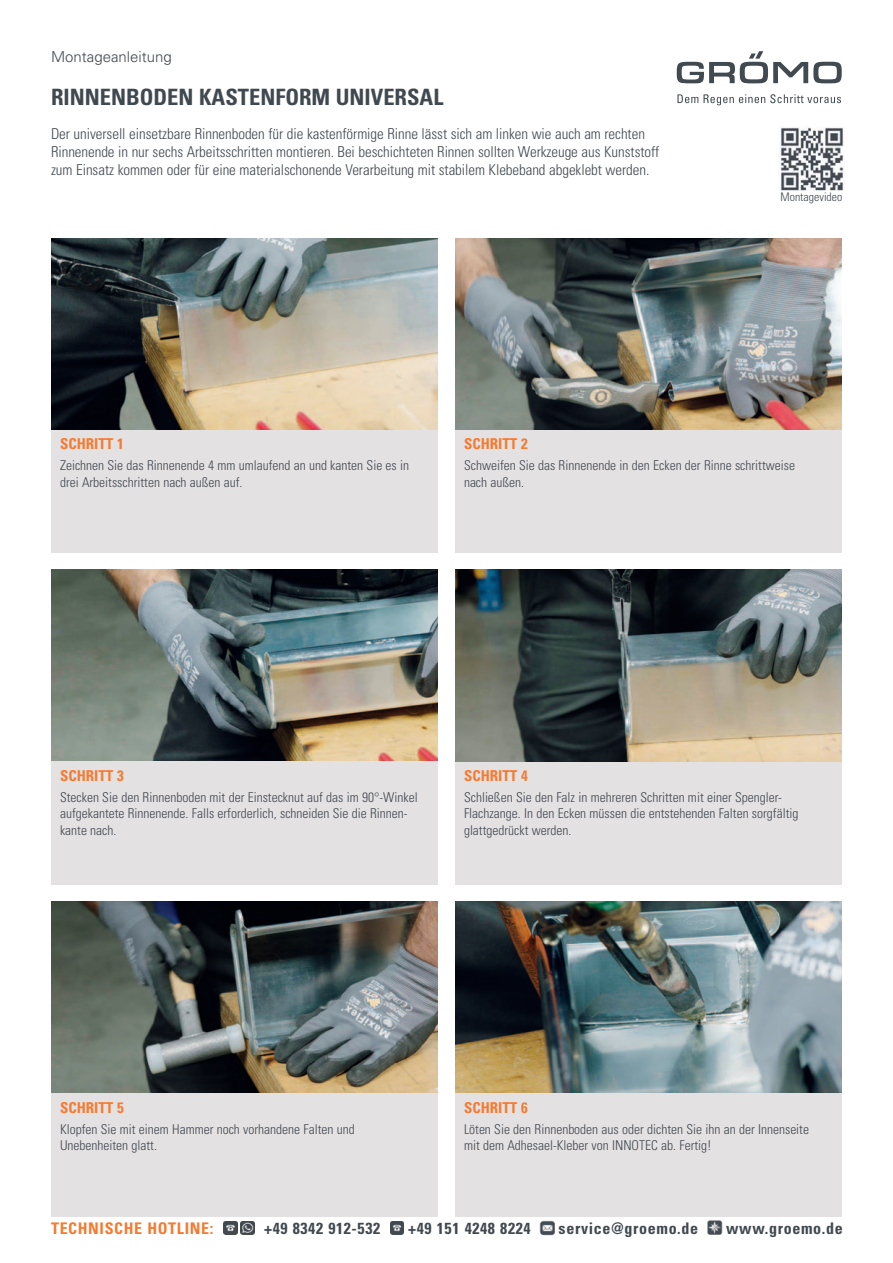
<style>
.page{position:relative;width:893px;height:1263px;background:#fff}
.page>*{position:absolute;margin:0;border:0;box-sizing:border-box;transform-origin:0 0}
.t1{font:700 condensed 22.5px "Univers";color:#414950}
.t2{font:700 condensed 16.05px "Univers";letter-spacing:.04em;color:#414950}
.t3{font:700 condensed 16.05px "Univers";letter-spacing:.04em;color:#f47b31}
.t4{font:300 condensed 15px/18px "Univers";letter-spacing:-.005em;color:#414950}
.t5{font:700 condensed 15px "Univers";color:#f47b31}
.t6{font:300 15px "Univers";color:#414950}
.t7{font:300 condensed 13.5px/16.2px "Univers";color:#414950}
.t8{font:300 condensed 11.85px "Univers";color:#414950}
</style>
<div class="page">
<div style="left:51px;top:429px;width:387px;height:124px;background:#e4e1e3"></div>
<img style="left:51px;top:570px;width:387px;height:191px">
<div style="left:51px;top:761px;width:387px;height:123px;background:#e4e1e3"></div>
<div style="left:455px;top:761px;width:387px;height:123px;background:#e4e1e3"></div>
<div style="left:455px;top:429px;width:387px;height:124px;background:#e4e1e3"></div>
<img style="left:51px;top:238px;width:387px;height:191px">
<img style="left:455px;top:238px;width:387px;height:191px">
<img style="left:455px;top:570px;width:387px;height:191px">
<svg style="left:677px;top:94px;width:164px;height:11px"></svg>
<svg style="left:677px;top:51px;width:165px;height:32px"></svg>
<div style="left:51px;top:1093px;width:387px;height:123px;background:#e4e1e3"></div>
<div style="left:455px;top:1093px;width:387px;height:123px;background:#e4e1e3"></div>
<img style="left:51px;top:901px;width:387px;height:192px">
<img style="left:455px;top:901px;width:387px;height:192px">
<img style="left:241px;top:1221px;width:13px;height:14px">
<img style="left:223px;top:1221px;width:14px;height:14px">
<img style="left:390px;top:1221px;width:14px;height:14px">
<img style="left:539px;top:1220px;width:16px;height:16px">
<img style="left:708px;top:1220px;width:14px;height:15px">
<img style="left:779px;top:126px;width:66px;height:65px">
<p class="t6" style="left:51px;top:51px;width:122px">Montageanleitung</p>
<p class="t1" style="left:51px;top:89px;width:394px">RINNENBODEN KASTENFORM UNIVERSAL</p>
<p class="t4" style="left:51px;top:127px;width:610px">Der universell einsetzbare Rinnenboden für die kastenförmige Rinne lässt sich am linken wie auch am rechten<br>Rinnenende in nur sechs Arbeitsschritten montieren. Bei beschichteten Rinnen sollten Werkzeuge aus Kunststoff zum Einsatz kommen oder für eine materialschonende Verarbeitung mit stabilem Klebeband abgeklebt werden.</p>
<p class="t8" style="left:780px;top:192px;width:63px">Montagevideo</p>
<p class="t5" style="left:60px;top:438px;width:65px">SCHRITT 1</p>
<p class="t7" style="left:60px;top:459px;width:351px">Zeichnen Sie das Rinnenende 4 mm umlaufend an und kanten Sie es in drei Arbeitsschritten nach außen auf.</p>
<p class="t5" style="left:464px;top:438px;width:65px">SCHRITT 2</p>
<p class="t7" style="left:464px;top:459px;width:333px">Schweifen Sie das Rinnenende in den Ecken der Rinne schrittweise nach außen.</p>
<p class="t5" style="left:60px;top:770px;width:65px">SCHRITT 3</p>
<p class="t7" style="left:60px;top:791px;width:359px">Stecken Sie den Rinnenboden mit der Einstecknut auf das im 90°-Winkel aufgekantete Rinnenende. Falls erforderlich, schneiden Sie die Rinnen - kante nach.</p>
<p class="t5" style="left:464px;top:770px;width:65px">SCHRITT 4</p>
<p class="t7" style="left:464px;top:791px;width:336px">Schließen Sie den Falz in mehreren Schritten mit einer Spengler-<br>Flachzange. In den Ecken müssen die entstehenden Falten sorgfältig glattgedrückt werden.</p>
<p class="t5" style="left:60px;top:1102px;width:65px">SCHRITT 5</p>
<p class="t7" style="left:60px;top:1122px;width:296px">Klopfen Sie mit einem Hammer noch vorhandene Falten und<br>Unebenheiten glatt.</p>
<p class="t5" style="left:464px;top:1102px;width:65px">SCHRITT 6</p>
<p class="t7" style="left:464px;top:1122px;width:347px">Löten Sie den Rinnenboden aus oder dichten Sie ihn an der Innenseite mit dem Adhesael-Kleber von INNOTEC ab. Fertig!</p>
<p class="t3" style="left:51px;top:1223px;width:164px">TECHNISCHE HOTLINE:</p>
<p class="t2" style="left:264px;top:1223px;width:118px">+49 8342 912-532</p>
<p class="t2" style="left:408px;top:1223px;width:124px">+49 151 4248 8224</p>
<p class="t2" style="left:559px;top:1223px;width:141px">service@groemo.de</p>
<p class="t2" style="left:726px;top:1223px;width:118px">www.groemo.de</p>
</div>
